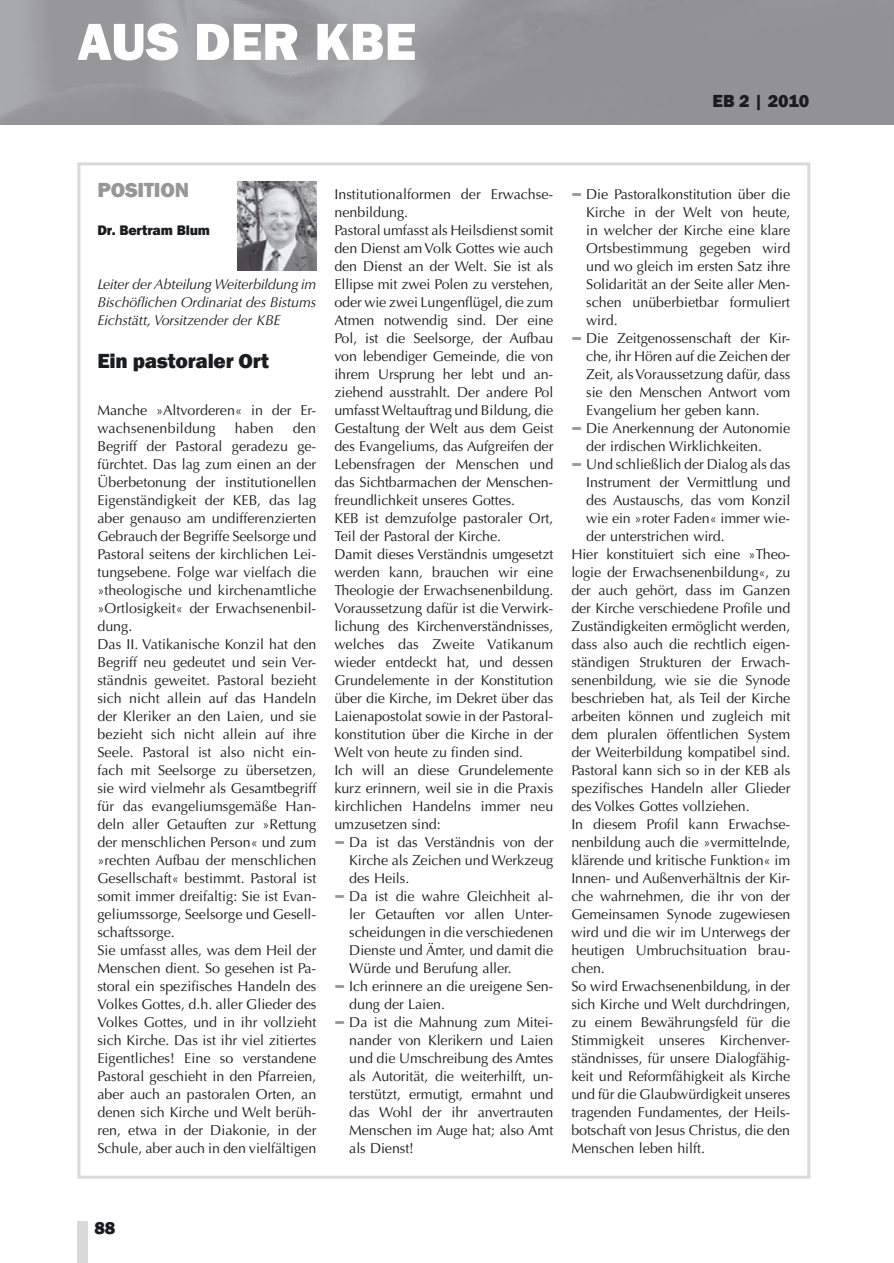
<style>
.page{position:relative;width:894px;height:1263px;background:#fff}
.page>*{position:absolute;margin:0;border:0;box-sizing:border-box;transform-origin:0 0}
.t1{font:800 54px "Franklin Gothic";color:#fff}
.t2{font:800 21px "Franklin Gothic";letter-spacing:-.01em;color:#1b1c20}
.t3{font:800 21px "Franklin Gothic";letter-spacing:-.01em;color:#97979b}
.t4{font:800 18px "Franklin Gothic";color:#1b1c20}
.t5{font:14.25px/18px "Optima";letter-spacing:-.005em;color:#1b1c20}
.t6{font:italic 14.25px/18px "Optima";letter-spacing:-.01em;color:#1b1c20;text-align:justify}
.t7{font:800 14.25px "Franklin Gothic";letter-spacing:-.01em;color:#1b1c20}
.s1{font-family:"Franklin Gothic";font-weight:800;font-size:18px;color:#97979b}
</style>
<div class="page">
<div style="left:77px;top:1221px;width:11px;height:42px;background:#d8dadc"></div>
<img style="left:237px;top:182px;width:79px;height:88px">
<h1 class="t1" style="left:77px;top:10px;width:340px">AUS DER KBE</h1>
<p class="t4" style="left:712px;top:90px;width:98px">EB 2 | 2010</p>
<h2 class="t3" style="left:97px;top:178px;width:93px">POSITION</h2>
<p class="t7" style="left:97px;top:222px;width:114px">Dr. Bertram Blum</p>
<p class="t6" style="left:97px;top:276px;width:220px">Leiter der Abteilung Weiterbildung im Bischöflichen Ordinariat des Bistums Eichstätt, Vorsitzender der KBE</p>
<h2 class="t2" style="left:97px;top:349px;width:173px">Ein pastoraler Ort</h2>
<p class="t5" style="left:97px;top:402px;width:220px">Manche »Altvorderen« in der Er&shy;wachsenenbildung</p>
<p class="t5" style="left:97px;top:420px;width:220px;text-indent:195px">den Begriff der Pastoral geradezu ge&shy;fürchtet. Das lag zum einen an der Überbetonung der institutionellen Eigenständigkeit der KEB, das lag aber genauso am undifferenzierten Gebrauch der Begriffe Seelsorge und Pastoral seitens der kirchlichen Lei&shy;tungsebene. Folge war vielfach die »theologische und kirchenamtliche »Ortlosigkeit« der Erwachsenenbil&shy;dung.<br>Das II. Vatikanische Konzil hat den Begriff neu gedeutet und sein Ver&shy;ständnis geweitet. Pastoral bezieht sich nicht allein auf das Handeln der Kleriker an den Laien, und sie bezieht sich nicht allein auf ihre Seele. Pastoral ist also nicht ein&shy;fach mit Seelsorge zu übersetzen, sie wird vielmehr als Gesamtbegriff für das evangeliumsgemäße Han&shy;deln aller Getauften zur »Rettung der menschlichen Person« und zum »rechten Aufbau der menschlichen Gesellschaft« bestimmt. Pastoral ist somit immer dreifaltig: Sie ist Evan&shy;geliumssorge, Seelsorge und Gesell&shy;schaftssorge.<br>Sie umfasst alles, was dem Heil der Menschen dient. So gesehen ist Pa&shy;storal ein spezifisches Handeln des Volkes Gottes, d.h. aller Glieder des Volkes Gottes, und in ihr vollzieht sich Kirche. Das ist ihr viel zitiertes Eigentliches! Eine so verstandene Pastoral geschieht in den Pfarreien, aber auch an pastoralen Orten, an denen sich Kirche und Welt berüh&shy;ren, etwa in der Diakonie, in der Schule, aber auch in den vielfältigen</p>
<p class="t5" style="left:235px;top:420px;width:40px">haben</p>
<p class="t5" style="left:334px;top:186px;width:220px">Institutionalformen der Erwachse&shy;nenbildung.<br>Pastoral umfasst als Heilsdienst somit den Dienst am Volk Gottes wie auch den Dienst an der Welt. Sie ist als Ellipse mit zwei Polen zu verstehen, oder wie zwei Lungenflügel, die zum Atmen notwendig sind. Der eine Pol, ist die Seelsorge, der Aufbau von lebendiger Gemeinde, die von ihrem Ursprung her lebt und an&shy;ziehend ausstrahlt. Der andere Pol umfasst Weltauftrag und Bildung, die Gestaltung der Welt aus dem Geist des Evangeliums, das Aufgreifen der Lebensfragen der Menschen und das Sichtbarmachen der Menschen&shy;freundlichkeit unseres Gottes.<br>KEB ist demzufolge pastoraler Ort, Teil der Pastoral der Kirche.<br>Damit dieses Verständnis umgesetzt werden kann, brauchen wir eine Theologie der Erwachsenenbildung.<br>Voraussetzung dafür ist die Verwirk&shy;lichung des Kirchenverständnisses, welches das Zweite Vatikanum wieder entdeckt hat, und dessen Grundelemente in der Konstitution über die Kirche, im Dekret über das Laienapostolat sowie in der Pastoral&shy;konstitution über die Kirche in der Welt von heute zu finden sind.<br>Ich will an diese Grundelemente kurz erinnern, weil sie in die Praxis kirchlichen Handelns immer neu umzusetzen sind:</p>
<p class="t5" style="left:349px;top:834px;width:205px;text-align:justify;text-indent:-15px"><span class="s1">–</span> Da ist das Verständnis von der Kirche als Zeichen und Werkzeug des Heils.</p>
<p class="t5" style="left:349px;top:888px;width:205px;text-align:justify;text-indent:-15px"><span class="s1">–</span> Da ist die wahre Gleichheit al&shy;ler Getauften vor allen Unter&shy;scheidungen in die verschiedenen Dienste und Ämter, und damit die Würde und Berufung aller.</p>
<p class="t5" style="left:349px;top:978px;width:205px;text-indent:-15px"><span class="s1">–</span> Ich erinnere an die ureigene Sen&shy;dung der Laien.</p>
<p class="t5" style="left:349px;top:1014px;width:205px;text-align:justify;text-indent:-15px"><span class="s1">–</span> Da ist die Mahnung zum Mitei&shy;nander von Klerikern und Laien und die Umschreibung des Amtes als Autorität, die weiterhilft, un&shy;terstützt, ermutigt, ermahnt und das Wohl der ihr anvertrauten Menschen im Auge hat; also Amt als Dienst!</p>
<p class="t5" style="left:586px;top:186px;width:205px;text-align:justify;text-indent:-15px"><span class="s1">–</span> Die Pastoralkonstitution über die Kirche in der Welt von heute, in welcher der Kirche eine klare Ortsbestimmung gegeben wird und wo gleich im ersten Satz ihre Solidarität an der Seite aller Men&shy;schen unüberbietbar formuliert wird.</p>
<p class="t5" style="left:586px;top:330px;width:205px;text-align:justify;text-indent:-15px"><span class="s1">–</span> Die Zeitgenossenschaft der Kir&shy;che, ihr Hören auf die Zeichen der Zeit, als Voraussetzung dafür, dass sie den Menschen Antwort vom Evangelium her geben kann.</p>
<p class="t5" style="left:586px;top:420px;width:205px;text-indent:-15px"><span class="s1">–</span> Die Anerkennung der Autonomie der irdischen Wirklichkeiten.</p>
<p class="t5" style="left:571px;top:456px;width:220px"><span class="s1">–</span> Und schließlich der Dialog als das</p>
<p class="t5" style="left:586px;top:474px;width:205px">Instrument der Vermittlung und</p>
<p class="t5" style="left:586px;top:492px;width:205px">des Austauschs, das vom Konzil</p>
<p class="t5" style="left:586px;top:510px;width:205px">wie ein »roter Faden« immer wie-</p>
<p class="t5" style="left:586px;top:528px;width:140px">der unterstrichen wird.</p>
<p class="t5" style="left:571px;top:546px;width:220px">Hier konstituiert sich eine »Theo-</p>
<p class="t5" style="left:571px;top:564px;width:220px">logie der Erwachsenenbildung«, zu</p>
<p class="t5" style="left:571px;top:582px;width:220px">der auch gehört, dass im Ganzen</p>
<p class="t5" style="left:571px;top:600px;width:220px">der Kirche verschiedene Profile und</p>
<p class="t5" style="left:571px;top:618px;width:220px">Zuständigkeiten ermöglicht werden,</p>
<p class="t5" style="left:571px;top:636px;width:220px">dass also auch die rechtlich eigen-</p>
<p class="t5" style="left:571px;top:654px;width:220px">ständigen Strukturen der Erwach-</p>
<p class="t5" style="left:571px;top:672px;width:220px">senenbildung, wie sie die Synode</p>
<p class="t5" style="left:571px;top:690px;width:220px">beschrieben hat, als Teil der Kirche</p>
<p class="t5" style="left:571px;top:708px;width:220px">arbeiten können und zugleich mit</p>
<p class="t5" style="left:571px;top:726px;width:220px">dem pluralen öffentlichen System</p>
<p class="t5" style="left:571px;top:744px;width:220px">der Weiterbildung kompatibel sind.</p>
<p class="t5" style="left:571px;top:762px;width:220px">Pastoral kann sich so in der KEB als</p>
<p class="t5" style="left:571px;top:780px;width:220px">spezifisches Handeln aller Glieder</p>
<p class="t5" style="left:571px;top:798px;width:180px">des Volkes Gottes vollziehen.</p>
<p class="t5" style="left:571px;top:816px;width:220px">In diesem Profil kann Erwachse-</p>
<p class="t5" style="left:571px;top:834px;width:220px">nenbildung auch die »vermittelnde,</p>
<p class="t5" style="left:571px;top:852px;width:220px">klärende und kritische Funktion« im</p>
<p class="t5" style="left:571px;top:870px;width:220px">Innen- und Außenverhältnis der Kir-</p>
<p class="t5" style="left:571px;top:888px;width:220px">che wahrnehmen, die ihr von der</p>
<p class="t5" style="left:571px;top:906px;width:220px">Gemeinsamen Synode zugewiesen</p>
<p class="t5" style="left:571px;top:924px;width:220px">wird und die wir im Unterwegs der</p>
<p class="t5" style="left:571px;top:942px;width:220px">heutigen Umbruchsituation brau-</p>
<p class="t5" style="left:571px;top:960px;width:35px">chen.</p>
<p class="t5" style="left:571px;top:978px;width:220px">So wird Erwachsenenbildung, in der</p>
<p class="t5" style="left:571px;top:996px;width:220px">sich Kirche und Welt durchdringen,</p>
<p class="t5" style="left:571px;top:1014px;width:220px">zu einem Bewährungsfeld für die</p>
<p class="t5" style="left:571px;top:1032px;width:220px">Stimmigkeit unseres Kirchenver-</p>
<p class="t5" style="left:571px;top:1050px;width:220px">ständnisses, für unsere Dialogfähig-</p>
<p class="t5" style="left:571px;top:1068px;width:220px">keit und Reformfähigkeit als Kirche</p>
<p class="t5" style="left:571px;top:1086px;width:220px">und für die Glaubwürdigkeit unseres</p>
<p class="t5" style="left:571px;top:1104px;width:220px">tragenden Fundamentes, der Heils-</p>
<p class="t5" style="left:571px;top:1122px;width:220px">botschaft von Jesus Christus, die den</p>
<p class="t5" style="left:571px;top:1140px;width:135px">Menschen leben hilft.</p>
<p class="t4" style="left:94px;top:1217px;width:23px">88</p>
</div>
